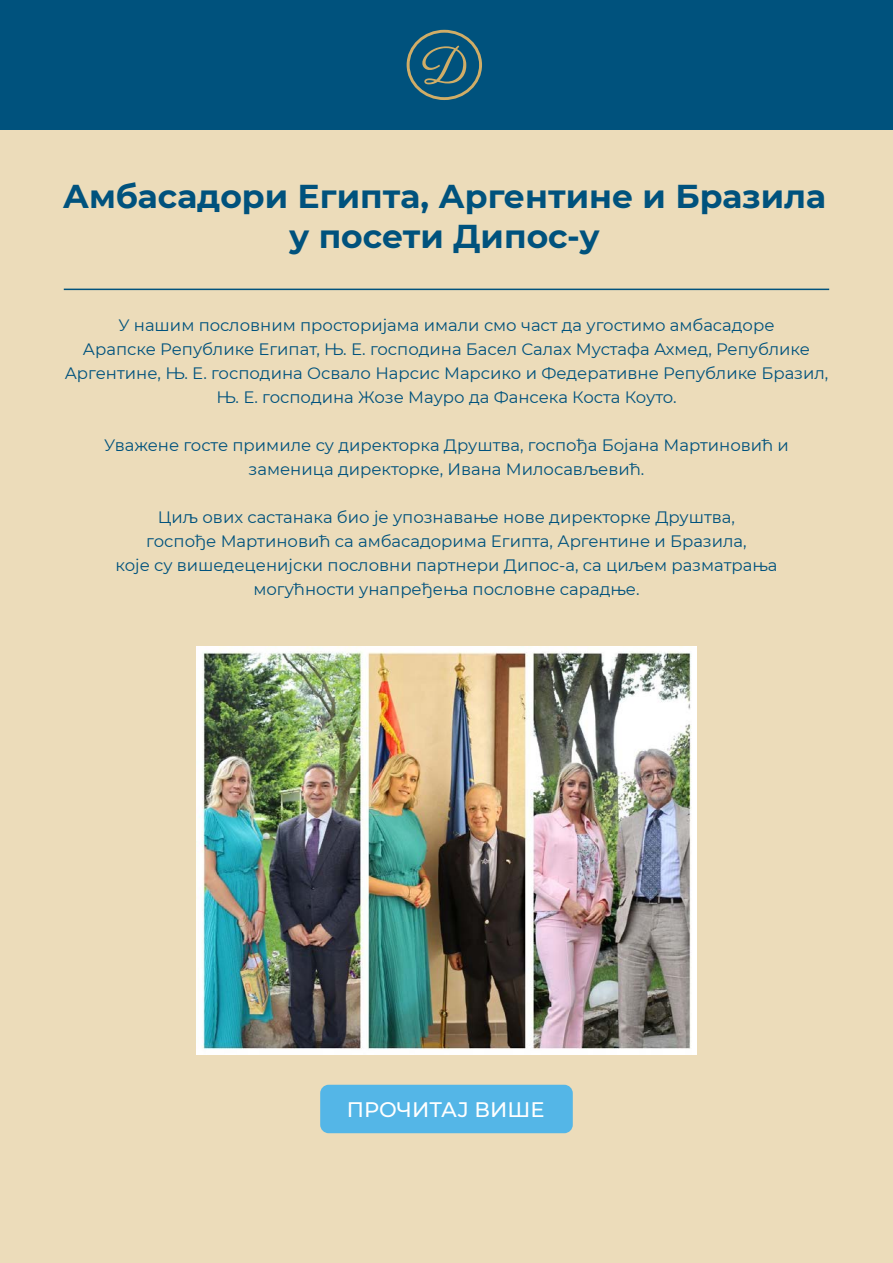
<style>
.page{position:relative;width:893px;height:1263px;background:#ecdcba}
.page>*{position:absolute;margin:0;border:0;box-sizing:border-box;transform-origin:0 0}
.t1{font:700 33px/39.6px "Montserrat";color:#00527d;text-align:center}
.t2{font:500 21px "Montserrat";color:#fff}
.t3{font:16.5px/24px "Montserrat";color:#00527d;text-align:center}
</style>
<div class="page">
<div style="left:0;top:0;width:893px;height:130px;background:#00527d"></div>
<svg style="left:407px;top:30px;width:75px;height:70px"></svg>
<img style="left:196px;top:646px;width:501px;height:408px">
<hr style="left:64px;top:289px;width:765px;height:1px;background:#00527d">
<div style="left:320px;top:1085px;width:253px;height:48px;background:#54b6e7;border-radius:9px"></div>
<h1 class="t1" style="left:63px;top:175px;width:765px">Амбасадори Египта, Аргентине и Бразила у посети Дипос-у</h1>
<p class="t3" style="left:65px;top:313px;width:765px">У нашим пословним просторијама имали смо част да угостимо амбасадоре<br>Арапске Републике Египат, Њ. Е. господина Басел Салах Мустафа Ахмед, Републике Аргентине, Њ. Е. господина Освало Нарсис Марсико и Федеративне Републике Бразил, Њ. Е. господина Жозе Мауро да Фансека Коста Коуто.</p>
<p class="t3" style="left:104px;top:433px;width:686px">Уважене госте примиле су директорка Друштва, госпођа Бојана Мартиновић и заменица директорке, Ивана Милосављевић.</p>
<p class="t3" style="left:115px;top:505px;width:664px">Циљ ових састанака био је упознавање нове директорке Друштва,<br>госпође Мартиновић са амбасадорима Египта, Аргентине и Бразила,<br>које су вишедеценијски пословни партнери Дипос-а, са циљем разматрања могућности унапређења пословне сарадње.</p>
<p class="t2" style="left:347px;top:1094px;width:199px">ПРОЧИТАЈ ВИШЕ</p>
</div>
